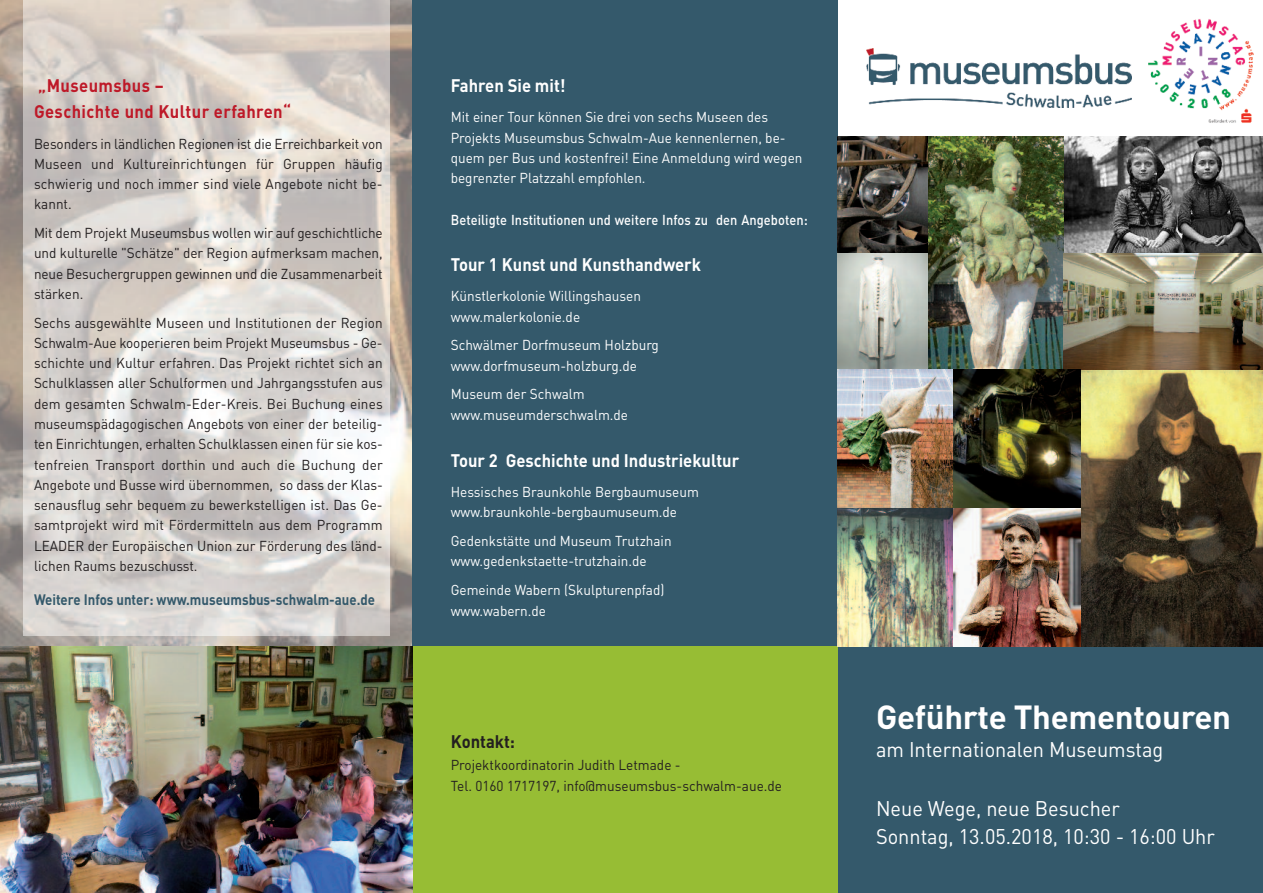
<style>
.page{position:relative;width:1263px;height:893px;background:#fff}
.page>*{position:absolute;margin:0;border:0;box-sizing:border-box;transform-origin:0 0}
.t1{font:700 33px "DIN";letter-spacing:-.01em;color:#fff}
.t2{font:21px/28.5px "DIN";color:#fff;scale:.95 1}
.t3{font:700 18px "DIN";color:#fff;scale:.92 1}
.t4{font:700 18px/26.2px "DIN";letter-spacing:.025em;color:#be1928;scale:.92 1}
.t5{font:700 18px "DIN";color:#231f20;scale:.92 1}
.t6{font:700 15px "DIN";color:#34596b;scale:.88 1}
.t7{font:14.25px/20.2px "DIN";color:#231f20;text-align:justify;scale:.95 1}
.t8{font:14.25px/20.2px "DIN";color:#fff;scale:.95 1}
.t9{font:500 14.25px "DIN";letter-spacing:.005em;color:#fff;scale:.9 1}
.s1{font-size:15px}
</style>
<div class="page">
<img style="left:0;top:0;width:412px;height:646px">
<div style="left:412px;top:0;width:426px;height:646px;background:#34596b"></div>
<img style="left:867px;top:48px;width:264px;height:60px">
<div style="left:838px;top:646px;width:425px;height:247px;background:#34596b"></div>
<div style="left:412px;top:646px;width:426px;height:247px;background:#97bd34"></div>
<img style="left:24px;top:0;width:365px;height:636px">
<img style="left:0;top:646px;width:412px;height:247px">
<img style="left:1080px;top:370px;width:183px;height:276px">
<img style="left:1063px;top:136px;width:200px;height:117px">
<img style="left:927px;top:136px;width:136px;height:234px">
<img style="left:838px;top:136px;width:89px;height:117px">
<img style="left:1063px;top:253px;width:200px;height:117px">
<svg style="left:838px;top:253px;width:89px;height:117px;background:#bbc0b9"></svg>
<img style="left:952px;top:370px;width:128px;height:138px">
<img style="left:952px;top:508px;width:128px;height:138px">
<img style="left:838px;top:370px;width:114px;height:138px">
<img style="left:838px;top:508px;width:114px;height:138px">
<img style="left:1148px;top:19px;width:106px;height:104px">
<p class="t4" style="left:34px;top:71px;width:281px">„Museumsbus –<br>Geschichte und Kultur erfahren“</p>
<p class="t7" style="left:34px;top:133px;width:369px">Besonders in ländlichen Regionen ist die Erreichbarkeit von Museen und Kultureinrichtungen für Gruppen häufig schwierig und noch immer sind viele Angebote nicht be&shy;kannt.</p>
<p class="t7" style="left:34px;top:223px;width:369px">Mit dem Projekt Museumsbus wollen wir auf geschichtliche und kulturelle "Schätze" der Region aufmerksam machen, neue Besuchergruppen gewinnen und die Zusammenarbeit stärken.</p>
<p class="t7" style="left:34px;top:312px;width:369px">Sechs ausgewählte Museen und Institutionen der Region Schwalm-Aue kooperieren beim Projekt Museumsbus - Ge&shy;schichte und Kultur erfahren. Das Projekt richtet sich an Schulklassen aller Schulformen und Jahrgangsstufen aus dem gesamten Schwalm-Eder-Kreis. Bei Buchung eines museumspädagogischen Angebots von einer der beteilig&shy;ten Einrichtungen, erhalten Schulklassen einen für sie kos&shy;tenfreien Transport dorthin und auch die Buchung der Angebote und Busse wird übernommen, so dass der Klas&shy;senausflug sehr bequem zu bewerkstelligen ist. Das Ge&shy;samtprojekt wird mit Fördermitteln aus dem Programm LEADER der Europäischen Union zur Förderung des länd&shy;lichen Raums bezuschusst.</p>
<p class="t6" style="left:34px;top:590px;width:389px">Weitere Infos unter: www.museumsbus-schwalm-aue.de</p>
<p class="t3" style="left:451px;top:73px;width:126px">Fahren Sie mit!</p>
<p class="t8" style="left:451px;top:107px;width:372px">Mit einer Tour können Sie drei von sechs Museen des Projekts Museumsbus Schwalm-Aue kennenlernen, be&shy;quem per Bus und kostenfrei! Eine Anmeldung wird wegen begrenzter Platzzahl empfohlen.</p>
<p class="t9" style="left:451px;top:210px;width:398px">Beteiligte Institutionen und weitere Infos zu den Angeboten<span class="s1">:</span></p>
<p class="t3" style="left:451px;top:252px;width:274px">Tour 1 Kunst und Kunsthandwerk</p>
<p class="t8" style="left:451px;top:286px;width:202px">Künstlerkolonie Willingshausen www.malerkolonie.de</p>
<p class="t8" style="left:451px;top:335px;width:221px">Schwälmer Dorfmuseum Holzburg www.dorfmuseum-holzburg.de</p>
<p class="t8" style="left:451px;top:383px;width:188px;line-height:21px">Museum der Schwalm www.museumderschwalm.de</p>
<p class="t3" style="left:451px;top:448px;width:315px">Tour 2 Geschichte und Industriekultur</p>
<p class="t8" style="left:451px;top:481px;width:263px">Hessisches Braunkohle Bergbaumuseum www.braunkohle-bergbaumuseum.de</p>
<p class="t8" style="left:451px;top:531px;width:234px">Gedenkstätte und Museum Trutzhain www.gedenkstaette-trutzhain.de</p>
<p class="t8" style="left:451px;top:579px;width:226px;line-height:21px">Gemeinde Wabern (Skulpturenpfad) www.wabern.de</p>
<p class="t5" style="left:451px;top:729px;width:71px">Kontakt:</p>
<p class="t7" style="left:451px;top:754px;width:350px;line-height:21px">Projektkoordinatorin Judith Letmade -<br>Tel. 0160 1717197, info@museumsbus-schwalm-aue.de</p>
<h1 class="t1" style="left:876px;top:695px;width:357px">Geführte Thementouren</h1>
<h2 class="t2" style="left:876px;top:735px;width:304px">am Internationalen Museumstag</h2>
<h2 class="t2" style="left:876px;top:793px;width:358px">Neue Wege, neue Besucher<br>Sonntag, 13.05.2018, 10:30 - 16:00 Uhr</h2>
</div>
